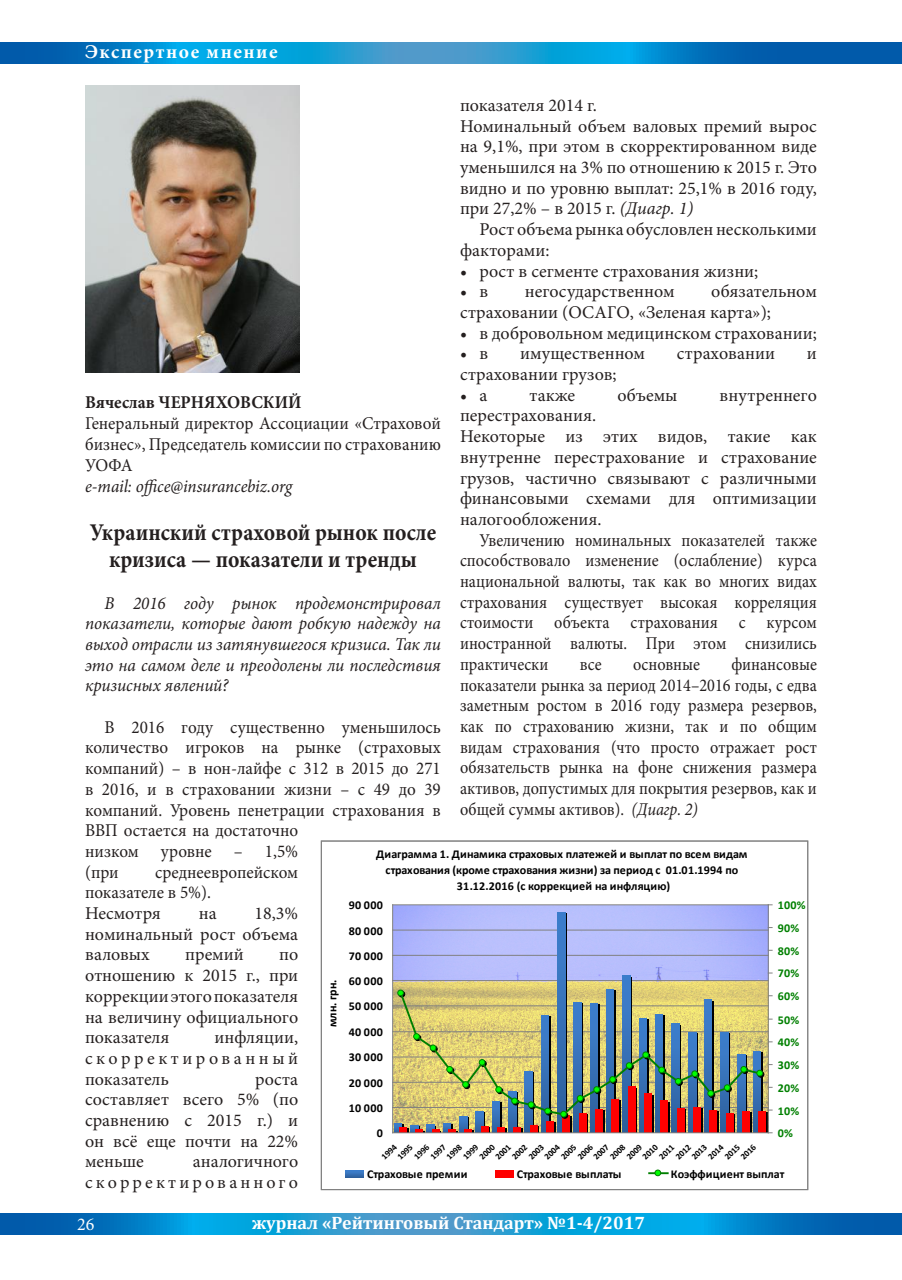
<style>
.page{position:relative;width:902px;height:1280px;background:#fff}
.page>*{position:absolute;margin:0;border:0;box-sizing:border-box;transform-origin:0 0}
.t1{font:700 24px/27px "Minion Pro";color:#241f1f;text-align:center;scale:.9 1}
.t2{font:700 19.5px "Minion Pro";letter-spacing:.075em;color:#fff}
.t3{font:18px/20.7px "Minion Pro";color:#241f1f;text-align:justify}
.t4{font:18px/20.7px "Minion Pro";color:#241f1f;text-align:justify;scale:.9 1}
.t5{font:18px/20.7px "Minion Pro";color:#241f1f;scale:.95 1}
.t6{font:italic 18px/20.7px "Minion Pro";letter-spacing:-.005em;color:#241f1f;text-align:justify;scale:.95 1}
.t7{font:700 18px "Cambria";color:#fff}
.t8{font:18px/20.7px "Minion Pro";letter-spacing:.165em;color:#241f1f;text-align:right}
.t9{font:700 18px "Minion Pro";color:#241f1f;scale:.95 1}
.t10{font:18px "Minion Pro";color:#fff}
.t11{font:700 12.15px "Calibri";letter-spacing:.005em;color:#000}
.t12{font:700 12px/15.8px "Calibri";letter-spacing:.005em;color:#000;text-align:center}
.t13{font:700 12px "Calibri";letter-spacing:.02em;color:#008000}
.t14{font:700 8.85px "Calibri";color:#000}
.s1{font-style:italic}
</style>
<div class="page">
<svg style="left:0;top:1214px;width:901px;height:21px;background:#108ccc"></svg>
<svg style="left:0;top:43px;width:901px;height:21px;background:#0e87c8"></svg>
<img style="left:85px;top:85px;width:214px;height:287px">
<svg style="left:393px;top:905px;width:375px;height:227px;background:#b7bcec"></svg>
<hr style="left:392px;top:1107px;width:376px;height:1px;background:#808080">
<hr style="left:392px;top:1082px;width:376px;height:1px;background:#808080">
<hr style="left:392px;top:1057px;width:376px;height:1px;background:#808080">
<hr style="left:392px;top:1031px;width:376px;height:1px;background:#808080">
<hr style="left:392px;top:1005px;width:376px;height:1px;background:#808080">
<hr style="left:392px;top:980px;width:376px;height:1px;background:#808080">
<hr style="left:392px;top:955px;width:376px;height:1px;background:#808080">
<hr style="left:392px;top:930px;width:376px;height:1px;background:#808080">
<hr style="left:392px;top:904px;width:376px;height:1px;background:#808080">
<hr style="left:565px;top:913px;width:2px;height:220px;background:#000">
<hr style="left:630px;top:977px;width:2px;height:156px;background:#000">
<div style="left:558px;top:912px;width:7px;height:221px;background:#3b7bc8"></div>
<div style="left:606px;top:989px;width:7px;height:144px;background:#3a7ccb"></div>
<div style="left:622px;top:976px;width:8px;height:157px;background:#3a7cca"></div>
<hr style="left:392px;top:905px;width:1px;height:228px;background:#808080">
<hr style="left:392px;top:1132px;width:376px;height:1px;background:#808080">
<hr style="left:768px;top:905px;width:1px;height:228px;background:#808080">
<svg style="left:394px;top:990px;width:378px;height:144px;background:#a29d77"></svg>
<svg style="left:346px;top:1170px;width:17px;height:7px"></svg>
<div style="left:495px;top:1170px;width:18px;height:7px;background:#f00"></div>
<svg style="left:649px;top:1170px;width:18px;height:6px"></svg>
<div style="left:654px;top:1170px;width:7px;height:6px;border:1px solid #008000;border-radius:50%"></div>
<p class="t2" style="left:85px;top:38px;width:194px">Экспертное мнение</p>
<p class="t3" style="left:460px;top:95px;width:358px;text-align:left">показателя 2014 г.<br>Номинальный объем валовых премий вырос на 9,1%, при этом в скорректированном виде уменьшился на 3% по отношению к 2015 г. Это видно и по уровню выплат: 25,1% в 2016 году, при 27,2% – в 2015 г. <span class="s1">(Диагр. 1)</span></p>
<p class="t3" style="left:460px;top:219px;width:358px;text-indent:19px">Рост объема рынка обусловлен несколькими факторами:</p>
<p class="t3" style="left:460px;top:260px;width:300px">• рост в сегменте страхования жизни;</p>
<p class="t3" style="left:460px;top:281px;width:30px">• в</p>
<p class="t3" style="left:525px;top:281px;width:151px">негосударственном</p>
<p class="t3" style="left:460px;top:281px;width:358px;text-indent:251px">обязательном страховании (ОСАГО, «Зеленая карта»);</p>
<p class="t3" style="left:460px;top:323px;width:358px">• в добровольном медицинском страховании;</p>
<p class="t3" style="left:460px;top:343px;width:30px">• в</p>
<p class="t3" style="left:520px;top:343px;width:126px">имущественном</p>
<p class="t3" style="left:677px;top:343px;width:100px">страховании</p>
<p class="t3" style="left:806px;top:343px;width:11px">и</p>
<p class="t3" style="left:460px;top:364px;width:158px">страховании грузов;</p>
<p class="t3" style="left:460px;top:385px;width:29px">• а</p>
<p class="t3" style="left:529px;top:385px;width:47px">также</p>
<p class="t3" style="left:617px;top:385px;width:62px">объемы</p>
<p class="t3" style="left:719px;top:385px;width:99px">внутреннего</p>
<p class="t3" style="left:460px;top:405px;width:358px;text-align:left">перестрахования.<br>Некоторые из этих видов, такие как внутренне перестрахование и страхование грузов, частично связывают с различными финансовыми схемами для оптимизации налогообложения.</p>
<p class="t4" style="left:460px;top:530px;width:398px;text-indent:20px">Увеличению номинальных показателей также способствовало изменение (ослабление) курса национальной валюты, так как во многих видах страхования существует высокая корреляция стоимости объекта страхования с курсом иностранной валюты. При этом снизились практически</p>
<p class="t9" style="left:85px;top:389px;width:229px">Вячеслав ЧЕРНЯХОВСКИЙ</p>
<p class="t5" style="left:85px;top:412px;width:376px;text-align:justify">Генеральный директор Ассоциации «Страховой бизнес», Председатель комиссии по страхованию УОФА</p>
<p class="t6" style="left:85px;top:475px;width:220px">e-mail: office@insurancebiz.org</p>
<h1 class="t1" style="left:90px;top:518px;width:386px">Украинский страховой рынок после кризиса — показатели и тренды</h1>
<p class="t6" style="left:85px;top:592px;width:376px;text-indent:20px">В 2016 году рынок продемонстрировал показатели, которые дают робкую надежду на выход отрасли из затянувшегося кризиса. Так ли это на самом деле и преодолены ли последствия кризисных явлений?</p>
<p class="t5" style="left:85px;top:717px;width:376px;text-indent:20px">В 2016 году существенно уменьшилось количество игроков на рынке (страховых компаний) – в нон-лайфе с 312 в 2015 до 271 в 2016, и в страховании жизни – с 49 до 39 компаний. Уровень пенетрации страхования в<br>ВВП остается на достаточно<br>низком уровне – 1,5%<br>(при</p>
<p class="t4" style="left:460px;top:654px;width:398px;text-indent:271px">финансовые показатели рынка за период 2014–2016 годы, с едва заметным ростом в 2016 году размера резервов, как по страхованию жизни, так и по общим видам страхования (что просто отражает рост обязательств рынка на фоне снижения размера активов, допустимых для покрытия резервов, как и общей суммы активов). <span class="s1">(Диагр. 2)</span></p>
<p class="t4" style="left:579px;top:654px;width:26px">все</p>
<p class="t4" style="left:633px;top:654px;width:76px">основные</p>
<p class="t12" style="left:376px;top:846px;width:373px">Диаграмма 1. Динамика страховых платежей и выплат по всем видам страхования (кроме страхования жизни) за период с 01.01.1994 по<br>31.12.2016 (с коррекцией на инфляцию)</p>
<p class="t5" style="left:85px;top:862px;width:226px;text-indent:70px">среднеевропейском показателе в 5%).<br>Несмотря</p>
<p class="t13" style="left:777px;top:897px;width:29px">100%</p>
<p class="t12" style="left:348px;top:897px;width:36px">90 000</p>
<p class="t3" style="left:85px;top:903px;width:215px;text-indent:169px">18,3% номинальный рост объема валовых</p>
<p class="t3" style="left:199px;top:903px;width:19px">на</p>
<p class="t13" style="left:777px;top:920px;width:23px">90%</p>
<p class="t12" style="left:348px;top:923px;width:36px">80 000</p>
<p class="t13" style="left:777px;top:943px;width:23px">80%</p>
<p class="t3" style="left:185px;top:944px;width:60px">премий</p>
<p class="t12" style="left:348px;top:948px;width:36px">70 000</p>
<p class="t3" style="left:85px;top:944px;width:215px;text-indent:194px">по отношению к 2015 г., при коррекции этого показателя на величину официального показателя</p>
<p class="t13" style="left:777px;top:966px;width:23px">70%</p>
<p class="t12" style="left:348px;top:973px;width:36px">60 000</p>
<p class="t11" style="left:325px;top:1027px;width:49px;rotate:-90deg">млн. грн.</p>
<p class="t13" style="left:777px;top:988px;width:23px">60%</p>
<p class="t12" style="left:348px;top:998px;width:36px">50 000</p>
<p class="t13" style="left:777px;top:1012px;width:23px">50%</p>
<p class="t12" style="left:348px;top:1024px;width:36px">40 000</p>
<p class="t3" style="left:85px;top:1027px;width:214px;text-indent:129px">инфляции, скорректированный показатель</p>
<p class="t13" style="left:777px;top:1035px;width:23px">40%</p>
<p class="t12" style="left:348px;top:1049px;width:36px">30 000</p>
<p class="t13" style="left:777px;top:1057px;width:23px">30%</p>
<p class="t3" style="left:85px;top:1069px;width:215px;text-indent:170px">роста составляет всего 5% (по сравнению с 2015 г.) и он всё еще почти на 22% меньше</p>
<p class="t12" style="left:348px;top:1075px;width:36px">20 000</p>
<p class="t13" style="left:777px;top:1080px;width:23px">20%</p>
<p class="t12" style="left:348px;top:1100px;width:36px">10 000</p>
<p class="t13" style="left:777px;top:1103px;width:23px">10%</p>
<p class="t13" style="left:777px;top:1125px;width:17px">0%</p>
<p class="t12" style="left:376px;top:1125px;width:8px">0</p>
<p class="t14" style="left:379px;top:1154px;width:19px;rotate:-45deg">1994</p>
<p class="t14" style="left:395px;top:1154px;width:19px;rotate:-45deg">1995</p>
<p class="t14" style="left:411px;top:1154px;width:19px;rotate:-45deg">1996</p>
<p class="t14" style="left:428px;top:1154px;width:19px;rotate:-45deg">1997</p>
<p class="t14" style="left:444px;top:1154px;width:19px;rotate:-45deg">1998</p>
<p class="t14" style="left:460px;top:1154px;width:19px;rotate:-45deg">1999</p>
<p class="t14" style="left:477px;top:1154px;width:19px;rotate:-45deg">2000</p>
<p class="t14" style="left:493px;top:1154px;width:19px;rotate:-45deg">2001</p>
<p class="t14" style="left:509px;top:1154px;width:19px;rotate:-45deg">2002</p>
<p class="t14" style="left:526px;top:1154px;width:19px;rotate:-45deg">2003</p>
<p class="t14" style="left:542px;top:1154px;width:19px;rotate:-45deg">2004</p>
<p class="t14" style="left:558px;top:1154px;width:19px;rotate:-45deg">2005</p>
<p class="t14" style="left:575px;top:1154px;width:19px;rotate:-45deg">2006</p>
<p class="t14" style="left:591px;top:1154px;width:19px;rotate:-45deg">2007</p>
<p class="t14" style="left:607px;top:1154px;width:19px;rotate:-45deg">2008</p>
<p class="t14" style="left:624px;top:1154px;width:19px;rotate:-45deg">2009</p>
<p class="t14" style="left:640px;top:1154px;width:19px;rotate:-45deg">2010</p>
<p class="t14" style="left:656px;top:1154px;width:19px;rotate:-45deg">2011</p>
<p class="t14" style="left:673px;top:1154px;width:19px;rotate:-45deg">2012</p>
<p class="t14" style="left:689px;top:1154px;width:19px;rotate:-45deg">2013</p>
<p class="t14" style="left:705px;top:1154px;width:19px;rotate:-45deg">2014</p>
<p class="t14" style="left:722px;top:1154px;width:19px;rotate:-45deg">2015</p>
<p class="t14" style="left:737px;top:1154px;width:19px;rotate:-45deg">2016</p>
<p class="t8" style="left:85px;top:1151px;width:214px">аналогичного скорректированного</p>
<p class="t12" style="left:367px;top:1166px;width:102px">Страховые премии</p>
<p class="t12" style="left:516px;top:1166px;width:106px">Страховые выплаты</p>
<p class="t12" style="left:670px;top:1166px;width:115px">Коэффициент выплат</p>
<p class="t10" style="left:77px;top:1212px;width:19px">26</p>
<p class="t7" style="left:252px;top:1210px;width:395px">журнал «Рейтинговый Стандарт» №1-4/2017</p>
</div>
